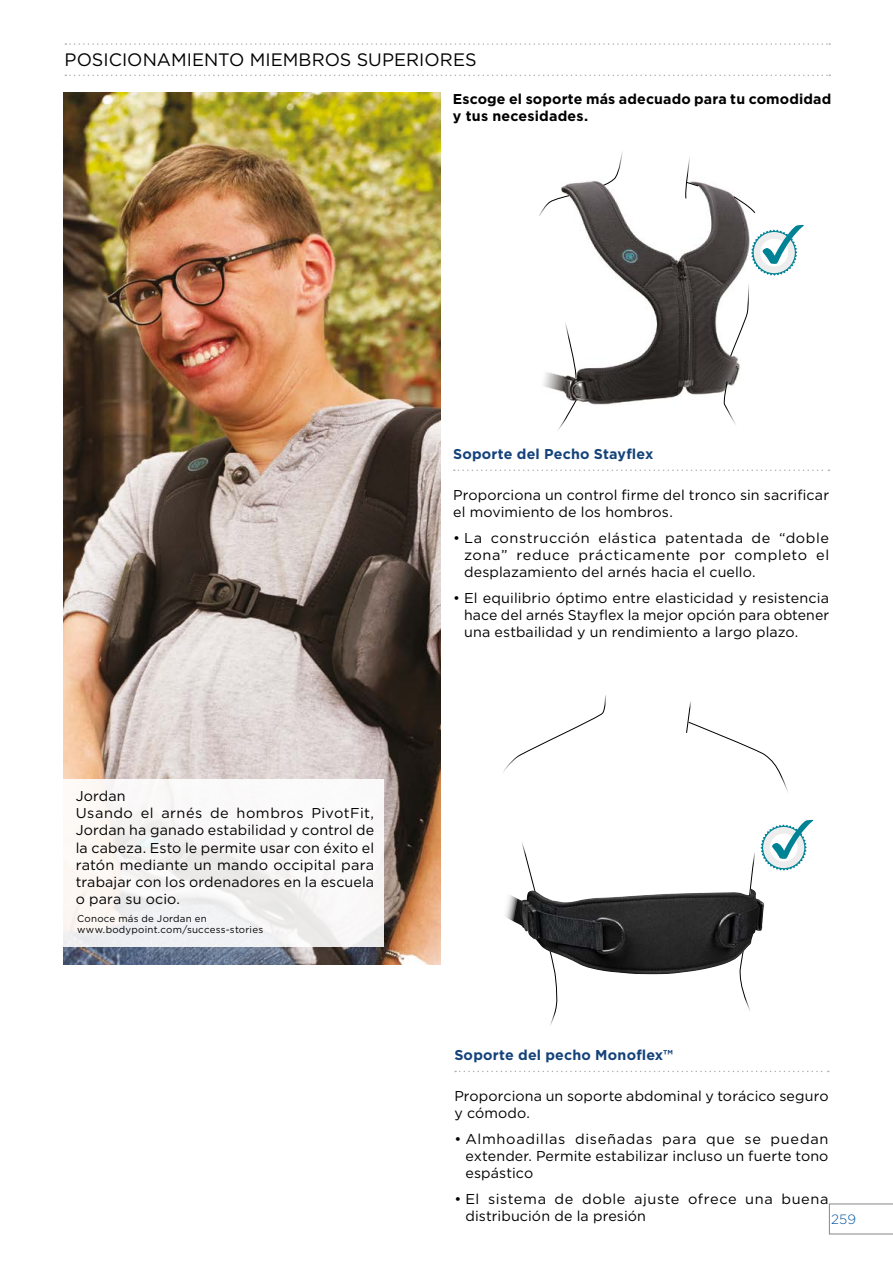
<style>
.page{position:relative;width:893px;height:1263px;background:#fff}
.page>*{position:absolute;margin:0;border:0;box-sizing:border-box;transform-origin:0 0}
.t1{font:18px "Gotham";color:#000}
.t2{font:14.25px/17.2px "Gotham";letter-spacing:.01em;color:#000}
.t3{font:14.25px/17.2px "Gotham";letter-spacing:.03em;color:#000}
.t4{font:700 14.25px/17.2px "Gotham";letter-spacing:.01em;color:#000}
.t5{font:700 14.25px "Gotham";letter-spacing:.015em;color:#14427a}
.t6{font:300 13.5px "Gotham";color:#0755a0}
.t7{font:9.75px/10.5px "Gotham";letter-spacing:.025em;color:#000}
</style>
<div class="page">
<svg style="left:65px;top:43px;width:765px;height:2px"></svg>
<svg style="left:65px;top:75px;width:765px;height:1px"></svg>
<svg style="left:829px;top:1204px;width:64px;height:30px"></svg>
<img style="left:561px;top:180px;width:187px;height:225px">
<svg style="left:603px;top:172px;width:20px;height:14px"></svg>
<svg style="left:684px;top:176px;width:15px;height:23px"></svg>
<svg style="left:539px;top:192px;width:31px;height:44px"></svg>
<svg style="left:543px;top:311px;width:44px;height:119px"></svg>
<svg style="left:711px;top:381px;width:37px;height:44px"></svg>
<svg style="left:733px;top:196px;width:23px;height:18px"></svg>
<svg style="left:455px;top:1071px;width:374px;height:1px"></svg>
<svg style="left:730px;top:225px;width:74px;height:132px"></svg>
<svg style="left:739px;top:974px;width:7px;height:24px"></svg>
<img style="left:558px;top:892px;width:205px;height:82px">
<svg style="left:686px;top:701px;width:102px;height:91px"></svg>
<svg style="left:503px;top:695px;width:103px;height:77px"></svg>
<svg style="left:749px;top:820px;width:64px;height:76px"></svg>
<svg style="left:505px;top:842px;width:53px;height:184px"></svg>
<svg style="left:454px;top:469px;width:375px;height:2px"></svg>
<img style="left:64px;top:92px;width:376px;height:872px">
<div style="left:55px;top:778px;width:329px;height:168px;background:linear-gradient(to right,#f7f4f2,#f6f6f7)"></div>
<p class="t1" style="left:65px;top:48px;width:414px">POSICIONAMIENTO MIEMBROS SUPERIORES</p>
<p class="t4" style="left:453px;top:90px;width:380px">Escoge el soporte más adecuado para tu comodidad y tus necesidades.</p>
<p class="t2" style="left:76px;top:787px;width:300px">Jordan<br>Usando el arnés de hombros PivotFit,<br>Jordan ha ganado estabilidad y control de la cabeza. Esto le permite usar con éxito el ratón mediante un mando occipital para trabajar con los ordenadores en la escuela o para su ocio.</p>
<p class="t7" style="left:77px;top:913px;width:188px">Conoce más de Jordan en www.bodypoint.com/success-stories</p>
<p class="t5" style="left:453px;top:444px;width:202px">Soporte del Pecho Stayflex</p>
<p class="t2" style="left:453px;top:486px;width:378px">Proporciona un control firme del tronco sin sacrificar el movimiento de los hombros.</p>
<p class="t2" style="left:464px;top:529px;width:367px;text-align:justify;text-indent:-11px">• La construcción elástica patentada de “doble zona” reduce prácticamente por completo el desplazamiento del arnés hacia el cuello.</p>
<p class="t2" style="left:464px;top:589px;width:366px;text-align:justify;text-indent:-11px">• El equilibrio óptimo entre elasticidad y resistencia hace del arnés Stayflex la mejor opción para obtener una estbailidad y un rendimiento a largo plazo.</p>
<p class="t5" style="left:454px;top:1045px;width:220px">Soporte del pecho Monoflex™</p>
<p class="t2" style="left:454px;top:1087px;width:376px">Proporciona un soporte abdominal y torácico seguro y cómodo.</p>
<p class="t2" style="left:465px;top:1130px;width:365px;text-align:justify;text-indent:-11px">• Almhoadillas diseñadas para que se puedan extender. Permite estabilizar incluso un fuerte tono espástico</p>
<p class="t3" style="left:465px;top:1190px;width:364px;text-indent:-11px">• El sistema de doble ajuste ofrece una buena distribución de la presión</p>
<p class="t6" style="left:831px;top:1211px;width:27px">259</p>
</div>
